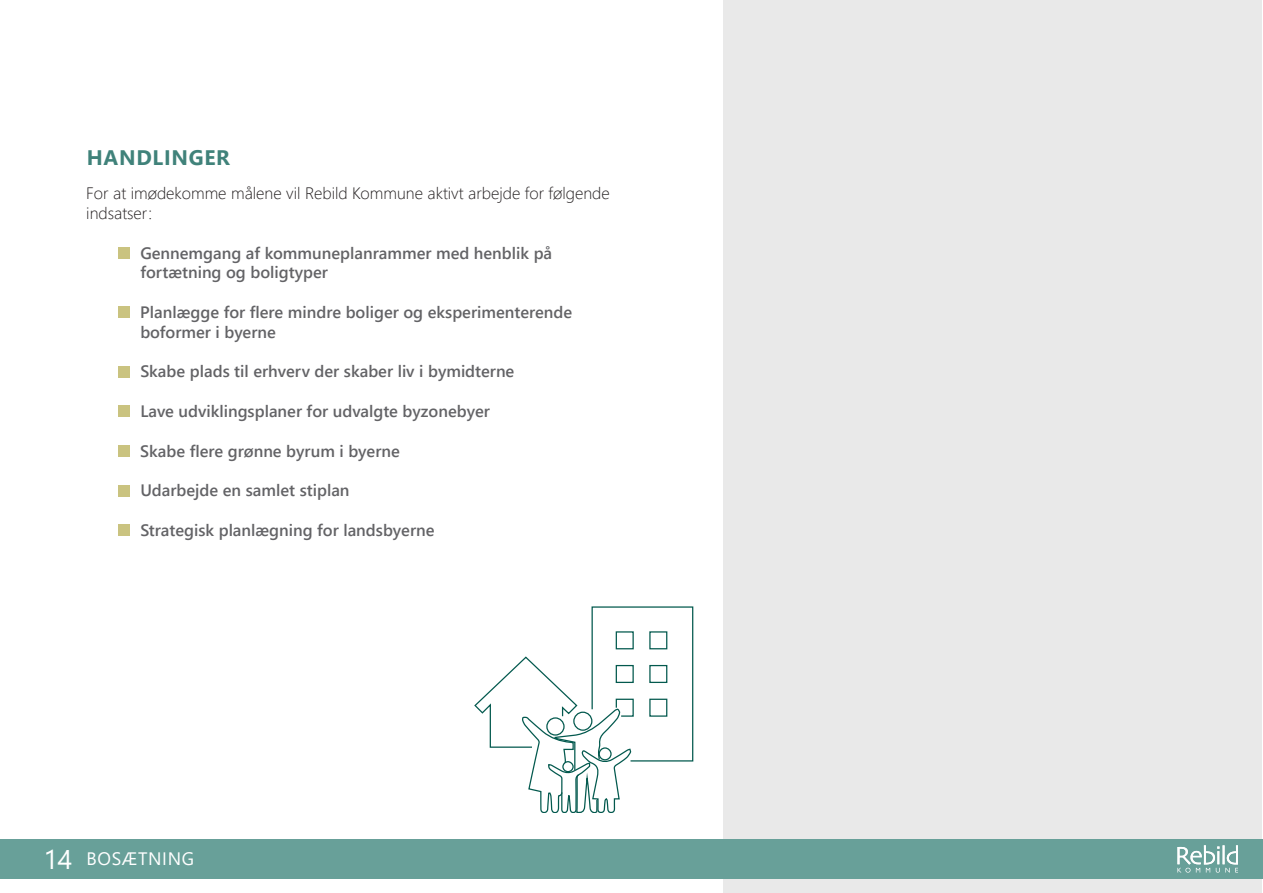
<style>
.page{position:relative;width:1263px;height:893px;background:#fff}
.page>*{position:absolute;margin:0;border:0;box-sizing:border-box;transform-origin:0 0}
.t1{font:27px "Segoe UI";color:#fff}
.t2{font:700 21px "Segoe UI";letter-spacing:.035em;color:#40827a}
.t3{font:18px "Segoe UI";letter-spacing:.035em;color:#fff}
.t4{font:600 16.5px/19.8px "Segoe UI";color:#636366}
.t5{font:300 16.5px/19.8px "Segoe UI";color:#231f20}
</style>
<div class="page">
<div style="left:724px;top:1px;width:538px;height:892px;background:#e9e9e9"></div>
<div style="left:0;top:839px;width:1263px;height:40px;background:#68a099"></div>
<svg style="left:1177px;top:845px;width:61px;height:28px"></svg>
<div style="left:118px;top:247px;width:12px;height:12px;background:#cac380"></div>
<div style="left:118px;top:306px;width:12px;height:12px;background:#cac380"></div>
<div style="left:118px;top:366px;width:12px;height:12px;background:#cac380"></div>
<div style="left:118px;top:405px;width:12px;height:12px;background:#cac380"></div>
<div style="left:118px;top:445px;width:12px;height:12px;background:#cac380"></div>
<div style="left:118px;top:485px;width:12px;height:11px;background:#cac380"></div>
<div style="left:118px;top:524px;width:12px;height:12px;background:#cac380"></div>
<svg style="left:474px;top:606px;width:220px;height:207px"></svg>
<div style="left:573px;top:712px;width:19px;height:19px;border:1px solid #03594e;border-radius:50%"></div>
<div style="left:546px;top:717px;width:19px;height:19px;border:1px solid #03594e;border-radius:50%"></div>
<div style="left:598px;top:747px;width:14px;height:13px;border:1px solid #03594e;border-radius:50%"></div>
<div style="left:562px;top:761px;width:12px;height:11px;border:1px solid #03594e;border-radius:50%"></div>
<p class="t2" style="left:87px;top:137px;width:145px">HANDLINGER</p>
<p class="t5" style="left:86px;top:182px;width:525px">For at imødekomme målene vil Rebild Kommune aktivt arbejde for følgende indsatser:</p>
<p class="t4" style="left:140px;top:241px;width:413px">Gennemgang af kommuneplanrammer med henblik på fortætning og boligtyper</p>
<p class="t4" style="left:140px;top:301px;width:433px">Planlægge for flere mindre boliger og eksperimenterende boformer i byerne</p>
<p class="t4" style="left:140px;top:360px;width:376px">Skabe plads til erhverv der skaber liv i bymidterne</p>
<p class="t4" style="left:140px;top:400px;width:351px">Lave udviklingsplaner for udvalgte byzonebyer</p>
<p class="t4" style="left:140px;top:439px;width:261px">Skabe flere grønne byrum i byerne</p>
<p class="t4" style="left:140px;top:479px;width:211px">Udarbejde en samlet stiplan</p>
<p class="t4" style="left:140px;top:519px;width:296px">Strategisk planlægning for landsbyerne</p>
<h1 class="t1" style="left:43px;top:834px;width:31px">14</h1>
<p class="t3" style="left:87px;top:842px;width:109px">BOSÆTNING</p>
</div>
